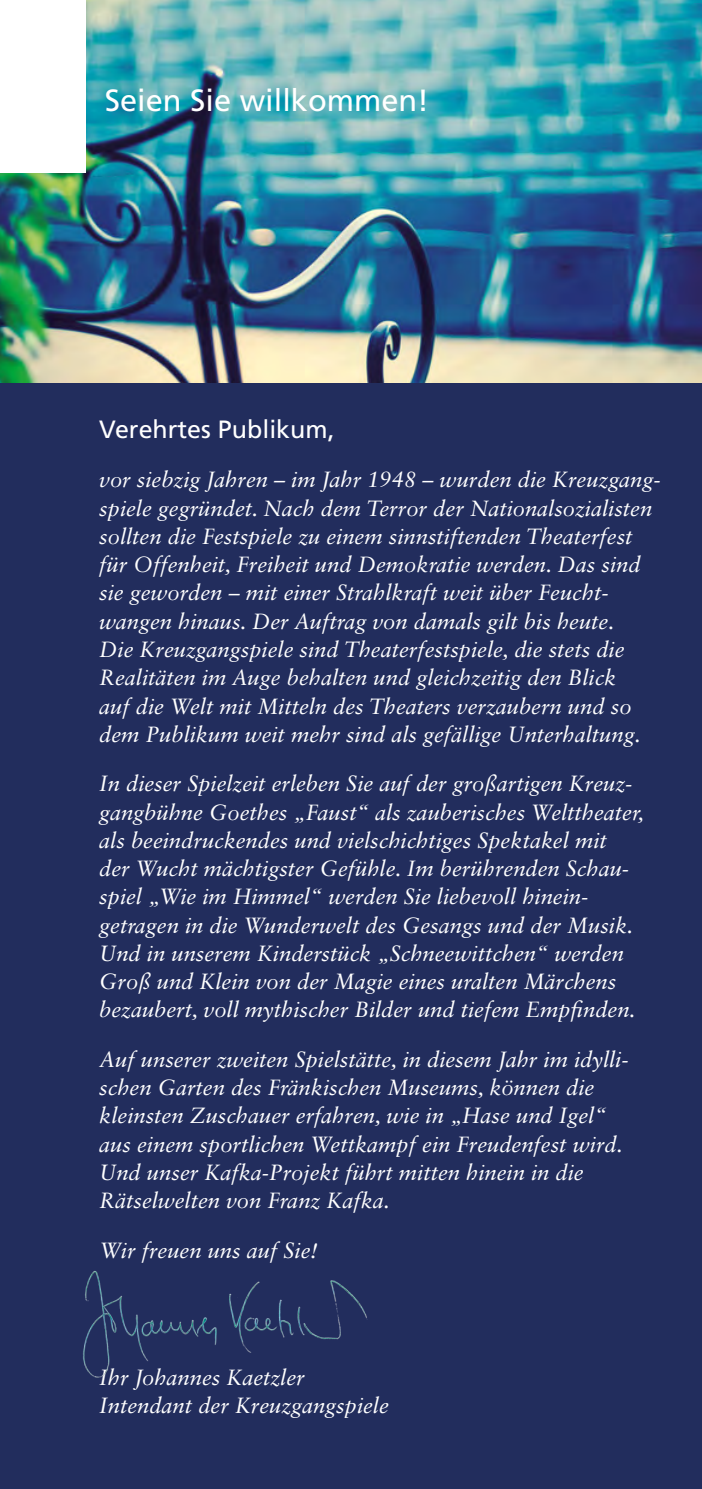
<style>
.page{position:relative;width:702px;height:1489px;background:#fff}
.page>*{position:absolute;margin:0;border:0;box-sizing:border-box;transform-origin:0 0}
.t1{font:30.75px "Frutiger";color:#fff}
.t2{font:25px "Frutiger";color:#fff}
.t3{font:italic 22px/28.2px "Sabon LT Std";color:#fff}
</style>
<div class="page">
<div style="left:0;top:0;width:702px;height:1488px;background:#222d5d"></div>
<img style="left:0;top:0;width:701px;height:383px">
<div style="left:0;top:0;width:85px;height:173px;background:#fff"></div>
<img style="left:83px;top:1271px;width:285px;height:107px">
<h1 class="t1" style="left:105px;top:82px;width:326px">Seien Sie willkommen!</h1>
<p class="t2" style="left:99px;top:414px;width:237px">Verehrtes Publikum,</p>
<p class="t3" style="left:99px;top:465px;width:563px">vor siebzig Jahren – im Jahr 1948 – wurden die Kreuzgang&shy;spiele gegründet. Nach dem Terror der Nationalsozialisten sollten die Festspiele zu einem sinnstiftenden Theaterfest für Offenheit, Freiheit und Demokratie werden. Das sind sie geworden – mit einer Strahlkraft weit über Feucht&shy;wangen hinaus. Der Auftrag von damals gilt bis heute.<br>Die Kreuzgangspiele sind Theaterfestspiele, die stets die Realitäten im Auge behalten und gleichzeitig den Blick<br>auf die Welt mit Mitteln des Theaters verzaubern und so dem Publikum weit mehr sind als gefällige Unterhaltung.</p>
<p class="t3" style="left:99px;top:769px;width:546px">In dieser Spielzeit erleben Sie auf der großartigen Kreuz&shy;gangbühne Goethes „Faust“ als zauberisches Welttheater, als beeindruckendes und vielschichtiges Spektakel mit<br>der Wucht mächtigster Gefühle. Im berührenden Schau&shy;spiel „Wie im Himmel“ werden Sie liebevoll hinein&shy;getragen in die Wunderwelt des Gesangs und der Musik.<br>Und in unserem Kinderstück „Schneewittchen“ werden Groß und Klein von der Magie eines uralten Märchens bezaubert, voll mythischer Bilder und tiefem Empfinden.</p>
<p class="t3" style="left:99px;top:1045px;width:531px">Auf unserer zweiten Spielstätte, in diesem Jahr im idylli&shy;schen Garten des Fränkischen Museums, können die kleinsten Zuschauer erfahren, wie in „Hase und Igel“ aus einem sportlichen Wettkampf ein Freudenfest wird.<br>Und unser Kafka-Projekt führt mitten hinein in die Rätselwelten von Franz Kafka.</p>
<p class="t3" style="left:99px;top:1235px;width:220px">Wir freuen uns auf Sie!</p>
<p class="t3" style="left:99px;top:1363px;width:291px">Ihr Johannes Kaetzler<br>Intendant der Kreuzgangspiele</p>
</div>
